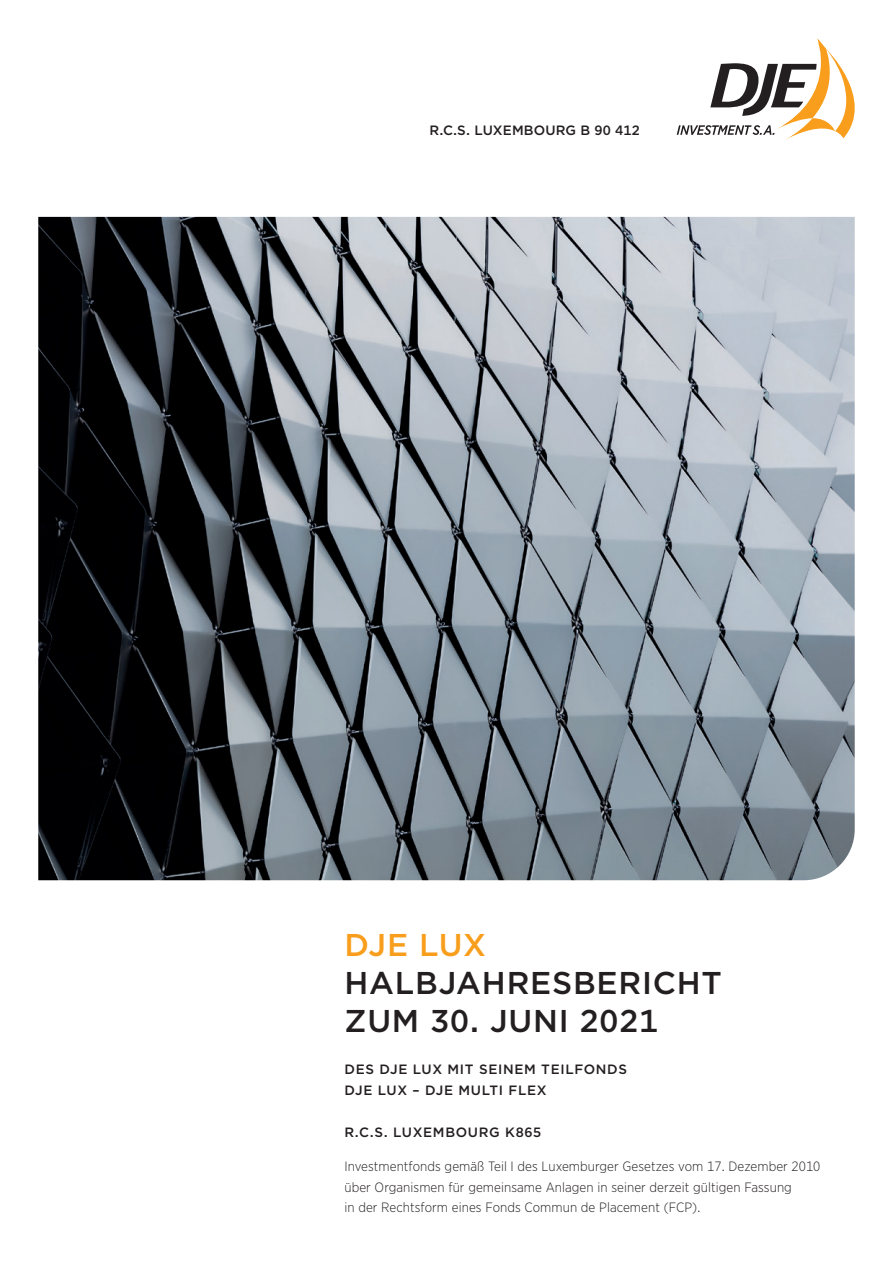
<style>
.page{position:relative;width:893px;height:1263px;background:#fff}
.page>*{position:absolute;margin:0;border:0;box-sizing:border-box;transform-origin:0 0}
.t1{font:500 31.5px/37.8px "Gotham";letter-spacing:.025em;color:#231f20}
.t2{font:500 31.5px "Gotham";letter-spacing:.01em;color:#f89e1c}
.t3{font:300 13.5px/20.2px "Gotham Narrow";letter-spacing:.005em;color:#231f20}
.t4{font:500 13.5px/21px "Gotham";letter-spacing:.05em;color:#231f20}
.t5{font:500 13.5px "Gotham";letter-spacing:.01em;color:#231f20}
</style>
<div class="page">
<img style="left:38px;top:217px;width:817px;height:663px">
<svg style="left:677px;top:38px;width:178px;height:102px"></svg>
<p class="t5" style="left:429px;top:121px;width:212px">R.C.S. LUXEMBOURG B 90 412</p>
<h1 class="t2" style="left:344px;top:924px;width:143px">DJE LUX</h1>
<h1 class="t1" style="left:344px;top:963px;width:379px">HALBJAHRESBERICHT<br>ZUM 30. JUNI 2021</h1>
<p class="t4" style="left:344px;top:1058px;width:284px">DES DJE LUX MIT SEINEM TEILFONDS<br>DJE LUX – DJE MULTI FLEX</p>
<p class="t4" style="left:344px;top:1121px;width:198px">R.C.S. LUXEMBOURG K865</p>
<p class="t3" style="left:344px;top:1156px;width:477px">Investmentfonds gemäß Teil I des Luxemburger Gesetzes vom 17. Dezember 2010 über Organismen für gemeinsame Anlagen in seiner derzeit gültigen Fassung<br>in der Rechtsform eines Fonds Commun de Placement (FCP).</p>
</div>
